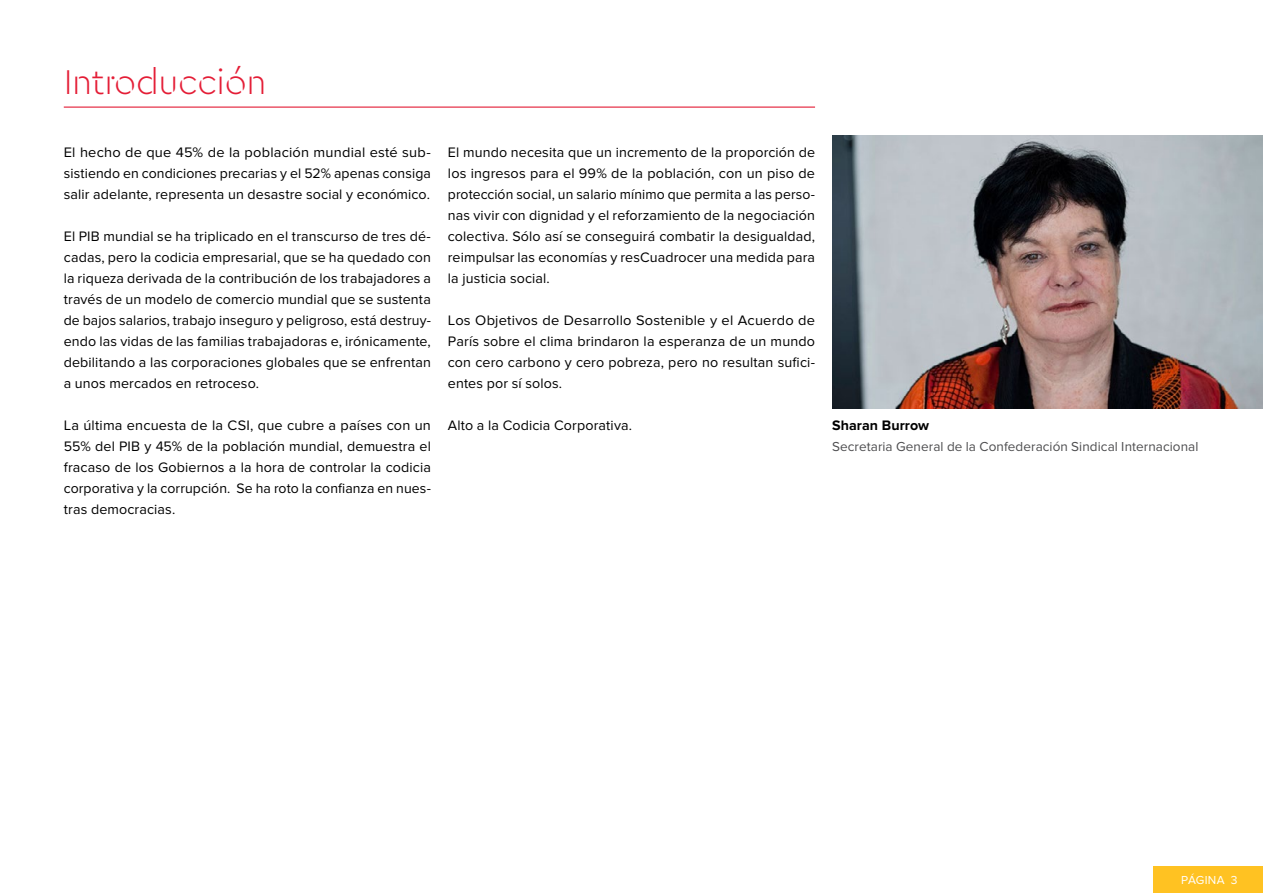
<style>
.page{position:relative;width:1263px;height:893px;background:#fff}
.page>*{position:absolute;margin:0;border:0;box-sizing:border-box;transform-origin:0 0}
.t1{font:300 36px "Cera Stencil PRO";letter-spacing:-.01em;color:#e41d36}
.t2{font:14.25px/21px "Proxima Nova";letter-spacing:.01em;color:#000;text-align:justify}
.t3{font:700 14.25px "Proxima Nova";letter-spacing:.005em;color:#000}
.t4{font:13.5px "Proxima Nova";letter-spacing:.005em;color:#4d4d4f}
.t5{font:12px "Proxima Nova";letter-spacing:.025em;color:#fff}
</style>
<div class="page">
<div style="left:1154px;top:866px;width:109px;height:27px;background:#ffc222"></div>
<hr style="left:64px;top:107px;width:751px;height:1px;background:#e41d36">
<img style="left:832px;top:136px;width:431px;height:273px">
<h1 class="t1" style="left:64px;top:58px;width:204px">Introducción</h1>
<p class="t2" style="left:64px;top:142px;width:369px">El hecho de que 45% de la población mundial esté sub&shy;sistiendo en condiciones precarias y el 52% apenas consiga salir adelante, representa un desastre social y económico.</p>
<p class="t2" style="left:64px;top:226px;width:369px">El PIB mundial se ha triplicado en el transcurso de tres dé&shy;cadas, pero la codicia empresarial, que se ha quedado con la riqueza derivada de la contribución de los trabajadores a través de un modelo de comercio mundial que se sustenta de bajos salarios, trabajo inseguro y peligroso, está destruy&shy;endo las vidas de las familias trabajadoras e, irónicamente, debilitando a las corporaciones globales que se enfrentan a unos mercados en retroceso.</p>
<p class="t2" style="left:64px;top:415px;width:369px">La última encuesta de la CSI, que cubre a países con un 55% del PIB y 45% de la población mundial, demuestra el fracaso de los Gobiernos a la hora de controlar la codicia corporativa y la corrupción. Se ha roto la confianza en nues&shy;tras democracias.</p>
<p class="t2" style="left:448px;top:142px;width:369px">El mundo necesita que un incremento de la proporción de los ingresos para el 99% de la población, con un piso de protección social, un salario mínimo que permita a las perso&shy;nas vivir con dignidad y el reforzamiento de la negociación colectiva. Sólo así se conseguirá combatir la desigualdad, reimpulsar las economías y resCuadrocer una medida para la justicia social.</p>
<p class="t2" style="left:448px;top:310px;width:369px">Los Objetivos de Desarrollo Sostenible y el Acuerdo de París sobre el clima brindaron la esperanza de un mundo con cero carbono y cero pobreza, pero no resultan sufici&shy;entes por sí solos.</p>
<p class="t2" style="left:448px;top:415px;width:186px">Alto a la Codicia Corporativa.</p>
<p class="t3" style="left:832px;top:417px;width:99px">Sharan Burrow</p>
<p class="t4" style="left:832px;top:439px;width:368px">Secretaria General de la Confederación Sindical Internacional</p>
<p class="t5" style="left:1181px;top:874px;width:58px">PÁGINA 3</p>
</div>
